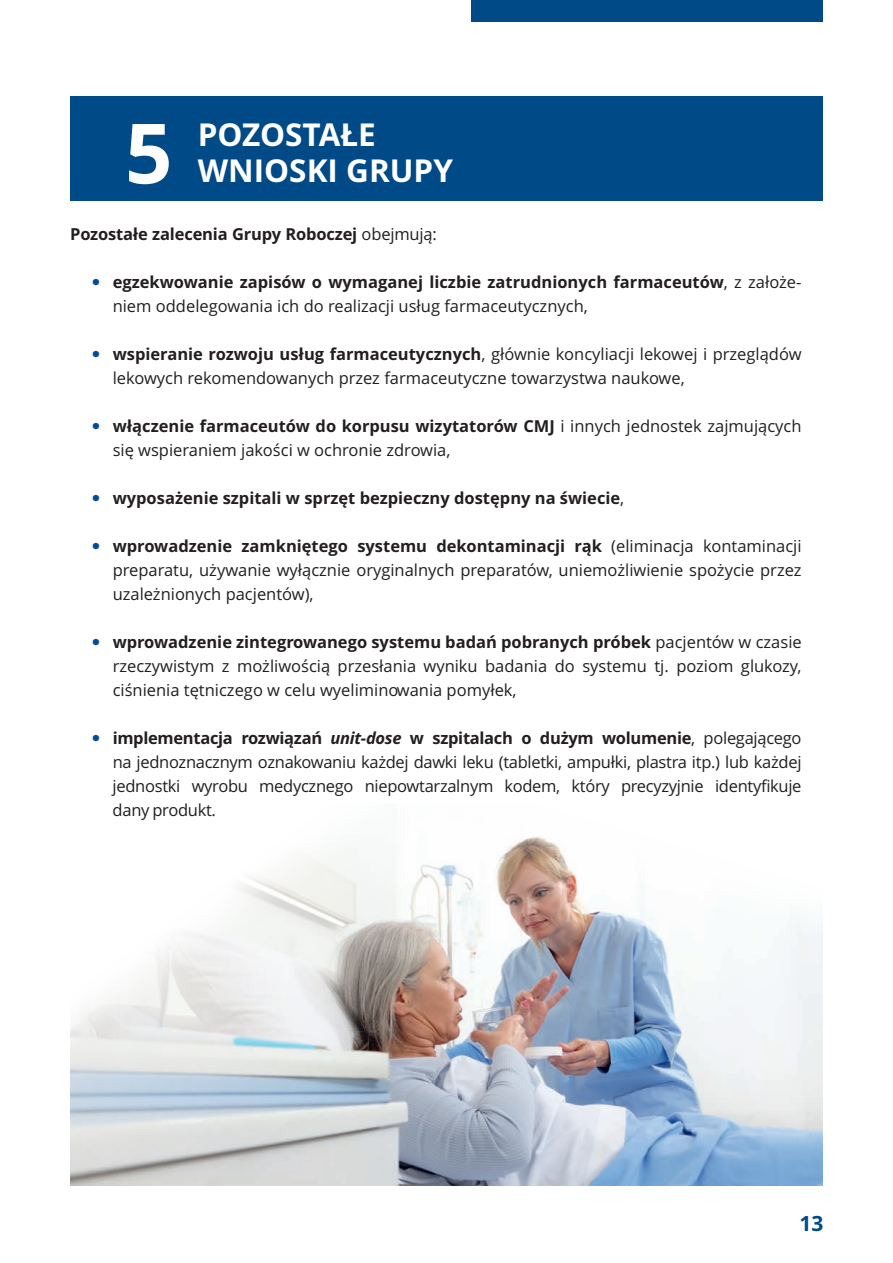
<style>
.page{position:relative;width:893px;height:1263px;background:#fff}
.page>*{position:absolute;margin:0;border:0;box-sizing:border-box;transform-origin:0 0}
.t1{font:700 83.1px "Open Sans";color:#fff}
.t2{font:700 31.5px/36px "Open Sans";color:#fff}
.t3{font:700 21px "Open Sans";color:#004b87}
.t4{font:16.5px/24px "Open Sans";color:#231f20}
.t5{font:700 16.5px "Open Sans";color:#231f20}
.s1{font-weight:400}
.s2{font-weight:700}
.s3{font-weight:700;font-style:italic}
</style>
<div class="page">
<img style="left:70px;top:837px;width:753px;height:348px">
<div style="left:70px;top:97px;width:753px;height:104px;background:#004b87"></div>
<div style="left:472px;top:0;width:351px;height:21px;background:#004b87"></div>
<h1 class="t1" style="left:125px;top:120px;width:49px">5</h1>
<h2 class="t2" style="left:198px;top:120px;width:257px">POZOSTAŁE<br>WNIOSKI GRUPY</h2>
<p class="t5" style="left:70px;top:228px;width:368px">Pozostałe zalecenia Grupy Roboczej <span class="s1">obejmują:</span></p>
<p class="t4" style="left:113px;top:272px;width:690px"><span class="s2">egzekwowanie zapisów o wymaganej liczbie zatrudnionych farmaceutów</span>, z założe&shy;niem oddelegowania ich do realizacji usług farmaceutycznych,</p>
<p class="t4" style="left:113px;top:344px;width:690px"><span class="s2">wspieranie rozwoju usług farmaceutycznych</span>, głównie koncyliacji lekowej i przeglądów lekowych rekomendowanych przez farmaceutyczne towarzystwa naukowe,</p>
<p class="t4" style="left:113px;top:416px;width:690px"><span class="s2">włączenie farmaceutów do korpusu wizytatorów CMJ</span> i innych jednostek zajmujących się wspieraniem jakości w ochronie zdrowia,</p>
<p class="t5" style="left:113px;top:492px;width:513px">wyposażenie szpitali w sprzęt bezpieczny dostępny na świecie<span class="s1">,</span></p>
<p class="t4" style="left:113px;top:536px;width:690px;text-align:justify"><span class="s2">wprowadzenie zamkniętego systemu dekontaminacji rąk</span> (eliminacja kontaminacji preparatu, używanie wyłącznie oryginalnych preparatów, uniemożliwienie spożycie przez uzależnionych pacjentów),</p>
<p class="t4" style="left:113px;top:632px;width:691px;text-align:justify"><span class="s2">wprowadzenie zintegrowanego systemu badań pobranych próbek</span> pacjentów w czasie rzeczywistym z możliwością przesłania wyniku badania do systemu tj. poziom glukozy, ciśnienia tętniczego w celu wyeliminowania pomyłek,</p>
<p class="t4" style="left:113px;top:728px;width:690px;text-align:justify"><span class="s2">implementacja rozwiązań</span> <span class="s3">unit-dose</span> <span class="s2">w szpitalach o dużym wolumenie</span>, polegającego na jednoznacznym oznakowaniu każdej dawki leku (tabletki, ampułki, plastra itp.) lub każdej jednostki wyrobu medycznego niepowtarzalnym kodem, który precyzyjnie identyfikuje dany produkt.</p>
<p class="t3" style="left:799px;top:1215px;width:25px">13</p>
</div>
